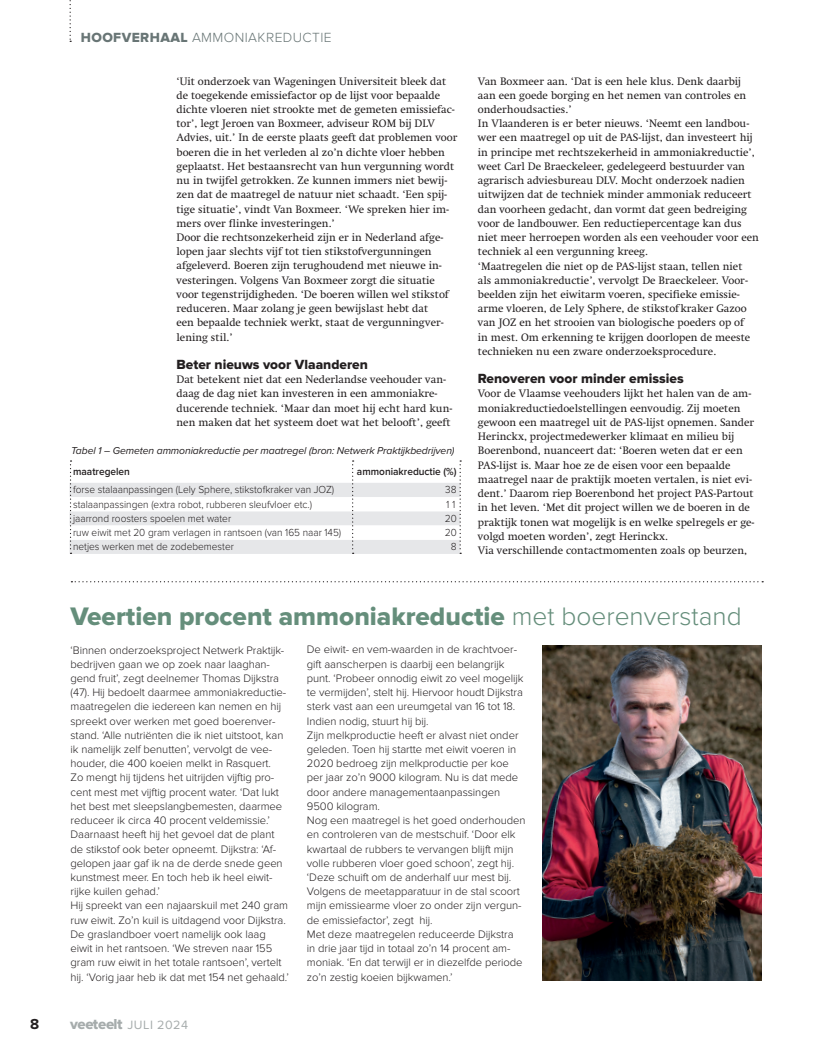
<style>
.page{position:relative;width:814px;height:1051px;background:#fff}
.page>*{position:absolute;margin:0;border:0;box-sizing:border-box;transform-origin:0 0}
.t1{font:26.25px "Proxima Nova Extrabld";color:#658e7b}
.t2{font:15px "Proxima Nova Extrabld";letter-spacing:-.02em;color:#a6acac}
.t3{font:700 15px "Proxima Nova";color:#231f20}
.t4{font:13.75px "Proxima Nova Extrabld";color:#231f20}
.t5{font:300 13.75px "Proxima Nova";letter-spacing:.03em;color:#687575}
.t6{font:300 11.25px/14.2px "Proxima Nova";letter-spacing:-.005em;color:#231f20}
.t7{font:11px/14.2px "Swift LT Pro";color:#231f20}
.t8{font:300 10.62px "Proxima Nova";color:#231f20;scale:.95 1}
.t9{font:600 10.62px "Proxima Nova";color:#231f20;scale:.95 1}
.t10{font:italic 10.38px "Proxima Nova";letter-spacing:-.01em;color:#231f20}
.s1{font-family:"Proxima Nova Extrabld";font-weight:400}
.s2{font-family:"Proxima Nova";font-weight:300}
.s3{font-family:"Proxima Nova";font-size:12.5px}
</style>
<div class="page">
<svg style="left:71px;top:581px;width:692px;height:1px"></svg>
<img style="left:542px;top:645px;width:219px;height:336px">
<svg style="left:70px;top:460px;width:391px;height:94px"></svg>
<svg style="left:70px;top:0;width:1px;height:42px"></svg>
<p class="t5" style="left:81px;top:29px;width:252px"><span class="s1">HOOFVERHAAL</span> AMMONIAKREDUCTIE</p>
<p class="t7" style="left:176px;top:74px;width:282px">‘Uit onderzoek van Wageningen Universiteit bleek dat de toegekende emissiefactor op de lijst voor bepaalde dichte vloeren niet strookte met de gemeten emissiefac&shy;tor’, legt Jeroen van Boxmeer, adviseur ROM bij DLV Advies, uit.’ In de eerste plaats geeft dat problemen voor boeren die in het verleden al zo’n dichte vloer hebben geplaatst. Het bestaansrecht van hun vergunning wordt nu in twijfel getrokken. Ze kunnen immers niet bewij&shy;zen dat de maatregel de natuur niet schaadt. ‘Een spij&shy;tige situatie’, vindt Van Boxmeer. ‘We spreken hier im&shy;mers over flinke investeringen.’<br>Door die rechtsonzekerheid zijn er in Nederland afge&shy;lopen jaar slechts vijf tot tien stikstofvergunningen afgeleverd. Boeren zijn terughoudend met nieuwe in&shy;vesteringen. Volgens Van Boxmeer zorgt die situatie voor tegenstrijdigheden. ‘De boeren willen wel stikstof reduceren. Maar zolang je geen bewijslast hebt dat<br>een bepaalde techniek werkt, staat de vergunningver&shy;lening stil.’</p>
<p class="t4" style="left:176px;top:357px;width:193px">Beter nieuws voor Vlaanderen</p>
<p class="t7" style="left:176px;top:372px;width:277px">Dat betekent niet dat een Nederlandse veehouder van&shy;daag de dag niet kan investeren in een ammoniakre&shy;ducerende techniek. ‘Maar dan moet hij echt hard kun&shy;nen maken dat het systeem doet wat het belooft’, geeft</p>
<p class="t10" style="left:71px;top:445px;width:385px">Tabel 1 – Gemeten ammoniakreductie per maatregel (bron: Netwerk Praktijkbedrijven)</p>
<p class="t9" style="left:73px;top:466px;width:61px">maatregelen</p>
<p class="t9" style="left:357px;top:466px;width:106px">ammoniakreductie (%)</p>
<p class="t8" style="left:73px;top:484px;width:276px">forse stalaanpassingen (Lely Sphere, stikstofkraker van JOZ)</p>
<p class="t8" style="left:444px;top:484px;width:14px">38</p>
<p class="t8" style="left:73px;top:498px;width:253px">stalaanpassingen (extra robot, rubberen sleufvloer etc.)</p>
<p class="t8" style="left:444px;top:498px;width:14px">11</p>
<p class="t8" style="left:73px;top:512px;width:168px">jaarrond roosters spoelen met water</p>
<p class="t8" style="left:444px;top:512px;width:14px">20</p>
<p class="t8" style="left:73px;top:526px;width:284px">ruw eiwit met 20 gram verlagen in rantsoen (van 165 naar 145)</p>
<p class="t8" style="left:444px;top:526px;width:14px">20</p>
<p class="t8" style="left:73px;top:540px;width:171px">netjes werken met de zodebemester</p>
<p class="t8" style="left:450px;top:540px;width:8px">8</p>
<p class="t7" style="left:478px;top:74px;width:282px">Van Boxmeer aan. ‘Dat is een hele klus. Denk daarbij aan een goede borging en het nemen van controles en onderhoudsacties.’<br>In Vlaanderen is er beter nieuws. ‘Neemt een landbou&shy;wer een maatregel op uit de PAS-lijst, dan investeert hij in principe met rechtszekerheid in ammoniakreductie’, weet Carl De Braeckeleer, gedelegeerd bestuurder van agrarisch adviesbureau DLV. Mocht onderzoek nadien uitwijzen dat de techniek minder ammoniak reduceert dan voorheen gedacht, dan vormt dat geen bedreiging voor de landbouwer. Een reductiepercentage kan dus niet meer herroepen worden als een veehouder voor een techniek al een vergunning kreeg.<br>‘Maatregelen die niet op de PAS-lijst staan, tellen niet<br>als ammoniakreductie’, vervolgt De Braeckeleer. Voor&shy;beelden zijn het eiwitarm voeren, specifieke emissie&shy;arme vloeren, de Lely Sphere, de stikstofkraker Gazoo van JOZ en het strooien van biologische poeders op of<br>in mest. Om erkenning te krijgen doorlopen de meeste technieken nu een zware onderzoeksprocedure.</p>
<p class="t4" style="left:478px;top:371px;width:207px">Renoveren voor minder emissies</p>
<p class="t7" style="left:478px;top:387px;width:278px">Voor de Vlaamse veehouders lijkt het halen van de am&shy;moniakreductiedoelstellingen eenvoudig. Zij moeten gewoon een maatregel uit de PAS-lijst opnemen. Sander Herinckx, projectmedewerker klimaat en milieu bij Boerenbond, nuanceert dat: ‘Boeren weten dat er een PAS-lijst is. Maar hoe ze de eisen voor een bepaalde maatregel naar de praktijk moeten vertalen, is niet evi&shy;dent.’ Daarom riep Boerenbond het project PAS-Partout in het leven. ‘Met dit project willen we de boeren in de praktijk tonen wat mogelijk is en welke spelregels er ge&shy;volgd moeten worden’, zegt Herinckx.<br>Via verschillende contactmomenten zoals op beurzen,</p>
<h1 class="t1" style="left:70px;top:601px;width:672px">Veertien procent ammoniakreductie <span class="s2">met boerenverstand</span></h1>
<p class="t6" style="left:70px;top:643px;width:220px">‘Binnen onderzoeksproject Netwerk Praktijk&shy;bedrijven gaan we op zoek naar laaghan&shy;gend fruit’, zegt deelnemer Thomas Dijkstra (47). Hij bedoelt daarmee ammoniakreductie&shy;maatregelen die iedereen kan nemen en hij spreekt over werken met goed boerenver&shy;stand. ‘Alle nutriënten die ik niet uitstoot, kan ik namelijk zelf benutten’, vervolgt de vee&shy;houder, die 400 koeien melkt in Rasquert.<br>Zo mengt hij tijdens het uitrijden vijftig pro&shy;cent mest met vijftig procent water. ‘Dat lukt het best met sleepslangbemesten, daarmee reduceer ik circa 40 procent veldemissie.’ Daarnaast heeft hij het gevoel dat de plant de stikstof ook beter opneemt. Dijkstra: ‘Af&shy;gelopen jaar gaf ik na de derde snede geen kunstmest meer. En toch heb ik heel eiwit&shy;rijke kuilen gehad.’<br>Hij spreekt van een najaarskuil met 240 gram ruw eiwit. Zo’n kuil is uitdagend voor Dijkstra.<br>De graslandboer voert namelijk ook laag eiwit in het rantsoen. ‘We streven naar 155 gram ruw eiwit in het totale rantsoen’, vertelt hij. ‘Vorig jaar heb ik dat met 154 net gehaald.’</p>
<p class="t6" style="left:307px;top:643px;width:220px">De eiwit- en vem-waarden in de krachtvoer&shy;gift aanscherpen is daarbij een belangrijk punt. ‘Probeer onnodig eiwit zo veel mogelijk te vermijden’, stelt hij. Hiervoor houdt Dijkstra sterk vast aan een ureumgetal van 16 tot 18.<br>Indien nodig, stuurt hij bij.<br>Zijn melkproductie heeft er alvast niet onder geleden. Toen hij startte met eiwit voeren in 2020 bedroeg zijn melkproductie per koe per jaar zo’n 9000 kilogram. Nu is dat mede door andere managementaanpassingen 9500 kilogram.<br>Nog een maatregel is het goed onderhouden en controleren van de mestschuif. ‘Door elk kwartaal de rubbers te vervangen blijft mijn volle rubberen vloer goed schoon’, zegt hij. ‘Deze schuift om de anderhalf uur mest bij.<br>Volgens de meetapparatuur in de stal scoort mijn emissiearme vloer zo onder zijn vergun&shy;de emissiefactor’, zegt hij.<br>Met deze maatregelen reduceerde Dijkstra<br>in drie jaar tijd in totaal zo’n 14 procent am&shy;moniak. ‘En dat terwijl er in diezelfde periode zo’n zestig koeien bijkwamen.’</p>
<h2 class="t3" style="left:30px;top:1015px;width:11px">8</h2>
<h2 class="t2" style="left:70px;top:1015px;width:119px">veeteelt <span class="s3">JULI 2024</span></h2>
</div>
